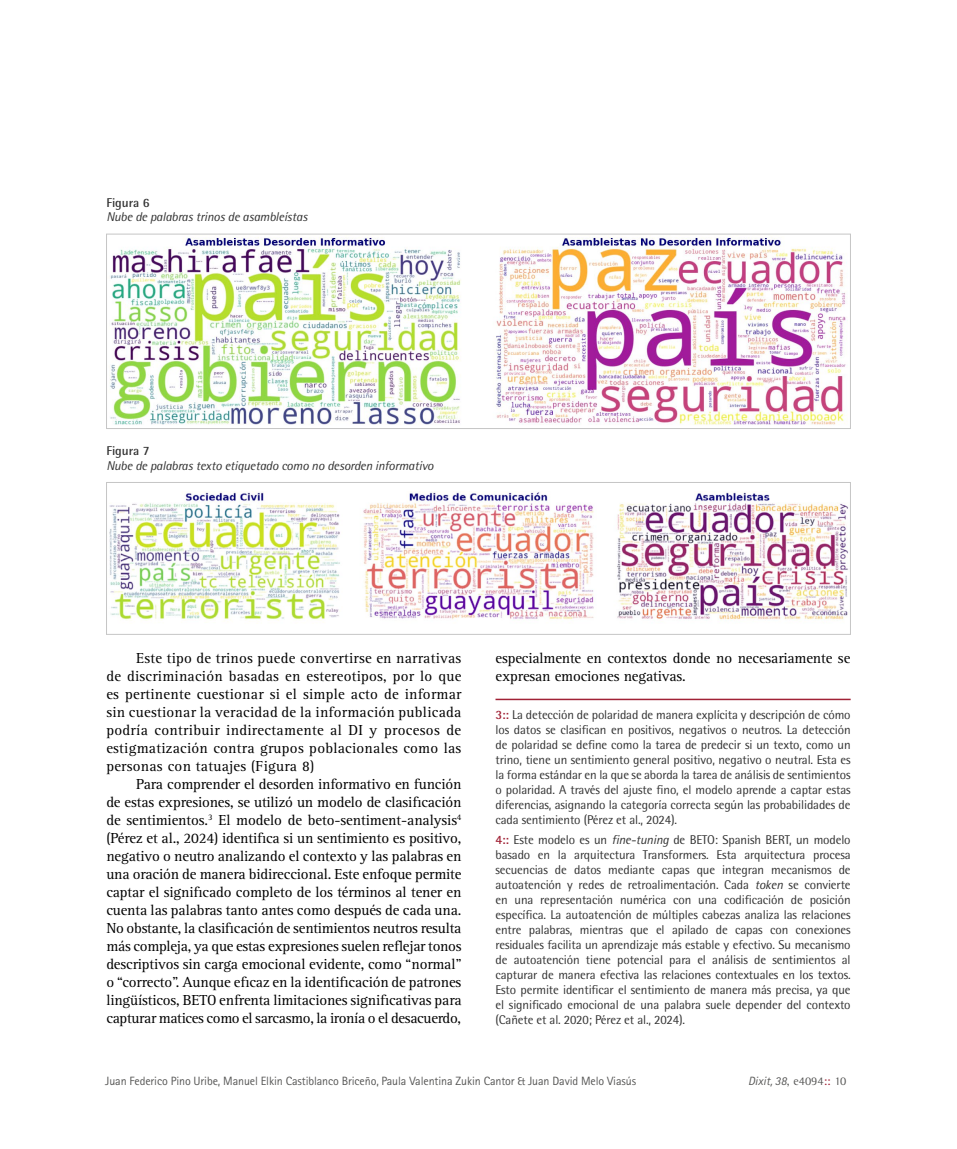
<style>
.page{position:relative;width:957px;height:1149px;background:#fff}
.page>*{position:absolute;margin:0;border:0;box-sizing:border-box;transform-origin:0 0}
.t1{font:15px/18px "Rotis Serif Std";letter-spacing:-.01em;color:#000;text-align:justify}
.t2{font:12.75px/15px "Rotis Semi Sans Std";letter-spacing:-.01em;color:#323232;text-align:justify}
.t3{font:italic 12.75px "Rotis Semi Sans Std";letter-spacing:-.015em;color:#323232}
.t4{font:700 12.75px "Rotis Semi Sans Std";color:#323232}
.t5{font:12px "Rotis Sans Serif Std";letter-spacing:-.01em;color:#575756}
.t6{font:italic 12px "Rotis Sans Serif Std";color:#575756}
.s1{font-weight:700;color:#a12236}
.s2{font-style:italic}
.s3{font-family:"Rotis Semi Serif Std";font-style:normal}
.s4{font-family:"Rotis Semi Serif Std";font-style:normal;color:#a12236}
</style>
<div class="page">
<img style="left:109px;top:491px;width:739px;height:130px">
<div style="left:106px;top:482px;width:744px;height:152px;border:1px solid #c6c6c6"></div>
<hr style="left:495px;top:698px;width:355px;height:2px;background:#a12236">
<img style="left:110px;top:236px;width:738px;height:189px">
<div style="left:106px;top:234px;width:744px;height:194px;border:1px solid #c6c6c6"></div>
<p class="t4" style="left:106px;top:194px;width:45px">Figura 6</p>
<p class="t3" style="left:106px;top:209px;width:203px">Nube de palabras trinos de asambleístas</p>
<p class="t4" style="left:106px;top:443px;width:45px">Figura 7</p>
<p class="t3" style="left:106px;top:457px;width:329px">Nube de palabras texto etiquetado como no desorden informativo</p>
<p class="t1" style="left:106px;top:649px;width:357px;text-indent:30px">Este tipo de trinos puede convertirse en narrativas de discriminación basadas en estereotipos, por lo que es pertinente cuestionar si el simple acto de informar sin cuestionar la veracidad de la información publicada podría contribuir indirectamente al DI y procesos de estigmatización contra grupos poblacionales como las personas con tatuajes (Figura 8)</p>
<p class="t1" style="left:106px;top:775px;width:357px;text-indent:30px">Para comprender el desorden informativo en función de estas expresiones, se utilizó un modelo de clasificación de sentimientos.<sup>3</sup> El modelo de beto-sentiment-analysis<sup>4 </sup>(Pérez et al., 2024) identifica si un sentimiento es positivo, negativo o neutro analizando el contexto y las palabras en una oración de manera bidireccional. Este enfoque permite captar el significado completo de los términos al tener en cuenta las palabras tanto antes como después de cada una.<br>No obstante, la clasificación de sentimientos neutros resulta más compleja, ya que estas expresiones suelen reflejar tonos descriptivos sin carga emocional evidente, como “normal” o “correcto”. Aunque eficaz en la identificación de patrones lingüísticos, BETO enfrenta limitaciones significativas para capturar matices como el sarcasmo, la ironía o el desacuerdo,</p>
<p class="t1" style="left:495px;top:649px;width:356px">especialmente en contextos donde no necesariamente se expresan emociones negativas.</p>
<p class="t2" style="left:495px;top:707px;width:357px"><span class="s1">3::</span> La detección de polaridad de manera explícita y descripción de cómo los datos se clasifican en positivos, negativos o neutros. La detección de polaridad se define como la tarea de predecir si un texto, como un trino, tiene un sentimiento general positivo, negativo o neutral. Esta es la forma estándar en la que se aborda la tarea de análisis de sentimientos o polaridad. A través del ajuste fino, el modelo aprende a captar estas diferencias, asignando la categoría correcta según las probabilidades de cada sentimiento (Pérez et al., 2024).</p>
<p class="t2" style="left:495px;top:831px;width:357px"><span class="s1">4::</span> Este modelo es un <span class="s2">fine-tuning</span> de BETO: Spanish BERT, un modelo basado en la arquitectura Transformers. Esta arquitectura procesa secuencias de datos mediante capas que integran mecanismos de autoatención y redes de retroalimentación. Cada <span class="s2">token</span> se convierte en una representación numérica con una codificación de posición específica. La autoatención de múltiples cabezas analiza las relaciones entre palabras, mientras que el apilado de capas con conexiones residuales facilita un aprendizaje más estable y efectivo. Su mecanismo de autoatención tiene potencial para el análisis de sentimientos al capturar de manera efectiva las relaciones contextuales en los textos.<br>Esto permite identificar el sentimiento de manera más precisa, ya que el significado emocional de una palabra suele depender del contexto (Cañete et al. 2020; Pérez et al., 2024).</p>
<p class="t5" style="left:105px;top:1073px;width:532px">Juan Federico Pino Uribe, Manuel Elkin Castiblanco Briceño, Paula Valentina Zukin Cantor &amp; Juan David Melo Viasús</p>
<p class="t6" style="left:748px;top:1073px;width:100px">Dixit, 38<span class="s3">, e4094</span><span class="s4">::</span> <span class="s3">10</span></p>
</div>
